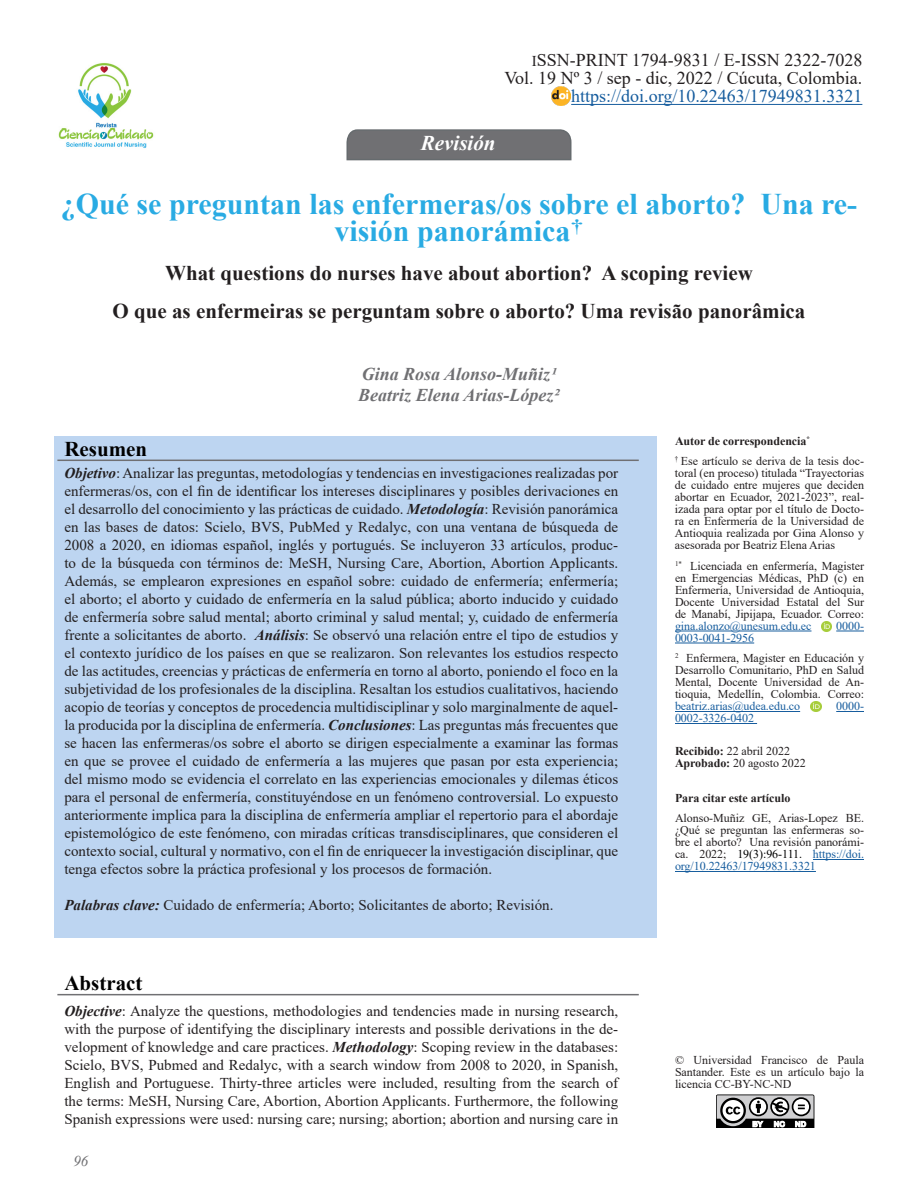
<style>
.page{position:relative;width:918px;height:1188px;background:#fff}
.page>*{position:absolute;margin:0;border:0;box-sizing:border-box;transform-origin:0 0}
.Titulo_principal{font:700 30px/27px "Times New Roman";color:#29abe3;text-align:center}
.Titulo_secundario{font:700 21px "Times New Roman";color:#231f20}
.t1{font:700 21px "Times New Roman";color:#000}
.t2{font:italic 700 21px "Times New Roman";color:#fff}
.t3{font:18px "Times New Roman";color:#231f20}
.Autores{font:italic 700 18px "Times New Roman";color:#707073}
.t4{font:18px "Times New Roman";color:#175d9e}
.t5{font:15px/18px "Times New Roman";color:#231f20;text-align:justify}
.t6{font:italic 15px "Times New Roman";color:#707073}
.Informacion_correspo{font:12px/12px "Times New Roman";letter-spacing:-.005em;color:#231f20;text-align:justify}
.Informacion_correspo-2{font:700 12px "Times New Roman";letter-spacing:-.005em;color:#231f20}
.Informacion_correspo-3{font:12px "Times New Roman";letter-spacing:-.005em;color:#175d9e}
.s1{font-size:15px}
.s2{font-weight:700;font-style:italic}
.s3{color:#175d9e}
.s4{font-weight:700}
.s5{color:#000}
</style>
<div class="page">
<div style="left:54px;top:436px;width:603px;height:502px;background:#bdd5f1"></div>
<hr style="left:571px;top:104px;width:291px;height:1px;background:#175d9e">
<svg style="left:346px;top:129px;width:226px;height:32px;background:#757578"></svg>
<hr style="left:675px;top:631px;width:137px;height:1px;background:#175d9e">
<hr style="left:675px;top:643px;width:79px;height:1px;background:#175d9e">
<hr style="left:675px;top:711px;width:125px;height:1px;background:#175d9e">
<svg style="left:836px;top:711px;width:28px;height:1px"></svg>
<hr style="left:675px;top:723px;width:82px;height:1px;background:#175d9e">
<hr style="left:813px;top:859px;width:51px;height:1px;background:#175d9e">
<hr style="left:675px;top:871px;width:141px;height:1px;background:#175d9e">
<img style="left:58px;top:63px;width:96px;height:86px">
<hr style="left:57px;top:460px;width:582px;height:1px;background:#707073">
<hr style="left:57px;top:994px;width:582px;height:1px;background:#707073">
<svg style="left:717px;top:1094px;width:97px;height:34px"></svg>
<svg style="left:821px;top:621px;width:43px;height:11px"></svg>
<img style="left:551px;top:86px;width:19px;height:19px">
<svg style="left:811px;top:701px;width:10px;height:10px"></svg>
<p class="t3" style="left:532px;top:48px;width:332px"><span class="s1">I</span>SSN-PRINT 1794-9831 / E-ISSN 2322-7028</p>
<p class="t3" style="left:505px;top:66px;width:359px">Vol. 19 Nº 3 / sep - dic, 2022 / Cúcuta, Colombia.</p>
<p class="t4" style="left:571px;top:84px;width:293px">https://doi.org/10.22463/17949831.3321</p>
<p class="t2" style="left:421px;top:128px;width:76px">Revisión</p>
<p class="Titulo_principal" style="left:61px;top:190px;width:798px">¿Qué se preguntan las enfermeras/os sobre el aborto? Una re&shy;visión panorámica<sup>†</sup></p>
<p class="Titulo_secundario" style="left:165px;top:257px;width:589px">What questions do nurses have about abortion? A scoping review</p>
<p class="Titulo_secundario" style="left:113px;top:296px;width:694px">O que as enfermeiras se perguntam sobre o aborto? Uma revisão panorâmica</p>
<p class="t1" style="left:64px;top:434px;width:84px">Resumen</p>
<p class="Autores" style="left:362px;top:361px;width:196px">Gina Rosa Alonso-Muñiz1</p>
<p class="Autores" style="left:358px;top:383px;width:203px">Beatriz Elena Arias-López2</p>
<p class="t5" style="left:64px;top:464px;width:555px"><span class="s2">Objetivo</span>: Analizar las preguntas, metodologías y tendencias en investigaciones realizadas por enfermeras/os, con el fin de identificar los intereses disciplinares y posibles derivaciones en el desarrollo del conocimiento y las prácticas de cuidado. <span class="s2">Metodología</span>: Revisión panorámica en las bases de datos: Scielo, BVS, PubMed y Redalyc, con una ventana de búsqueda de 2008 a 2020, en idiomas español, inglés y portugués. Se incluyeron 33 artículos, produc&shy;to de la búsqueda con términos de: MeSH, Nursing Care, Abortion, Abortion Applicants.<br>Además, se emplearon expresiones en español sobre: cuidado de enfermería; enfermería; el aborto; el aborto y cuidado de enfermería en la salud pública; aborto inducido y cuidado de enfermería sobre salud mental; aborto criminal y salud mental; y, cuidado de enfermería frente a solicitantes de aborto. <span class="s2">Análisis</span>: Se observó una relación entre el tipo de estudios y el contexto jurídico de los países en que se realizaron. Son relevantes los estudios respecto de las actitudes, creencias y prácticas de enfermería en torno al aborto, poniendo el foco en la subjetividad de los profesionales de la disciplina. Resaltan los estudios cualitativos, haciendo acopio de teorías y conceptos de procedencia multidisciplinar y solo marginalmente de aquel&shy;la producida por la disciplina de enfermería. <span class="s2">Conclusiones</span>: Las preguntas más frecuentes que se hacen las enfermeras/os sobre el aborto se dirigen especialmente a examinar las formas en que se provee el cuidado de enfermería a las mujeres que pasan por esta experiencia; del mismo modo se evidencia el correlato en las experiencias emocionales y dilemas éticos para el personal de enfermería, constituyéndose en un fenómeno controversial. Lo expuesto anteriormente implica para la disciplina de enfermería ampliar el repertorio para el abordaje epistemológico de este fenómeno, con miradas críticas transdisciplinares, que consideren el contexto social, cultural y normativo, con el fin de enriquecer la investigación disciplinar, que tenga efectos sobre la práctica profesional y los procesos de formación.</p>
<p class="t5" style="left:64px;top:896px;width:491px"><span class="s2">Palabras clave:</span> Cuidado de enfermería; Aborto; Solicitantes de aborto; Revisión.</p>
<p class="t1" style="left:64px;top:968px;width:80px">Abstract</p>
<p class="t5" style="left:64px;top:1001px;width:555px"><span class="s2">Objective</span>: Analyze the questions, methodologies and tendencies made in nursing research, with the purpose of identifying the disciplinary interests and possible derivations in the de&shy;velopment of knowledge and care practices. <span class="s2">Methodology</span>: Scoping review in the databases:<br>Scielo, BVS, Pubmed and Redalyc, with a search window from 2008 to 2020, in Spanish, English and Portuguese. Thirty-three articles were included, resulting from the search of the terms: MeSH, Nursing Care, Abortion, Abortion Applicants. Furthermore, the following Spanish expressions were used: nursing care; nursing; abortion; abortion and nursing care in</p>
<p class="t6" style="left:73px;top:1151px;width:16px">96</p>
<p class="Informacion_correspo-2" style="left:675px;top:432px;width:136px">Autor de correspondencia<sup>*</sup></p>
<p class="Informacion_correspo" style="left:675px;top:455px;width:191px"><sup>†</sup> Ese artículo se deriva de la tesis doc&shy;toral (en proceso) titulada “Trayectorias de cuidado entre mujeres que deciden abortar en Ecuador, 2021-2023”, real&shy;izada para optar por el título de Docto&shy;ra en Enfermería de la Universidad de Antioquia realizada por Gina Alonso y asesorada por Beatriz Elena Arias</p>
<p class="Informacion_correspo" style="left:675px;top:559px;width:191px"><sup>1*</sup> Licenciada en enfermería, Magister en Emergencias Médicas, PhD (c) en Enfermería, Universidad de Antioquia, Docente Universidad Estatal del Sur de Manabí, Jipijapa, Ecuador. Correo: <span class="s3">gina.alonzo@unesum.edu.ec</span></p>
<p class="Informacion_correspo-3" style="left:836px;top:617px;width:29px">0000-</p>
<p class="Informacion_correspo-3" style="left:675px;top:629px;width:81px">0003-0041-2956</p>
<p class="Informacion_correspo" style="left:675px;top:652px;width:191px"><sup>2</sup> Enfermera, Magister en Educación y Desarrollo Comunitario, PhD en Salud Mental, Docente Universidad de An&shy;tioquia, Medellín, Colombia. Correo: <span class="s3">beatriz.arias@udea.edu.co</span></p>
<p class="Informacion_correspo-3" style="left:836px;top:698px;width:29px">0000-</p>
<p class="Informacion_correspo-3" style="left:675px;top:710px;width:81px">0002-3326-0402</p>
<p class="Informacion_correspo" style="left:675px;top:744px;width:117px"><span class="s4">Recibido:</span> 22 abril 2022</p>
<p class="Informacion_correspo" style="left:675px;top:756px;width:132px"><span class="s4">Aprobado:</span> 20 agosto 2022</p>
<p class="Informacion_correspo-2" style="left:675px;top:789px;width:117px">Para citar este artículo</p>
<p class="Informacion_correspo" style="left:675px;top:812px;width:191px">Alonso-Muñiz GE, Arias-Lopez BE. ¿Qué se preguntan las enfermeras so&shy;bre el aborto? Una revisión panorámi&shy;ca. 2022; <span class="s5">19(3):96-111.</span> <span class="s3">https://doi. org/10.22463/17949831.3321</span></p>
<p class="Informacion_correspo" style="left:675px;top:1053px;width:191px">© Universidad Francisco de Paula Santander. Este es un artículo bajo la licencia CC-BY-NC-ND</p>
</div>
